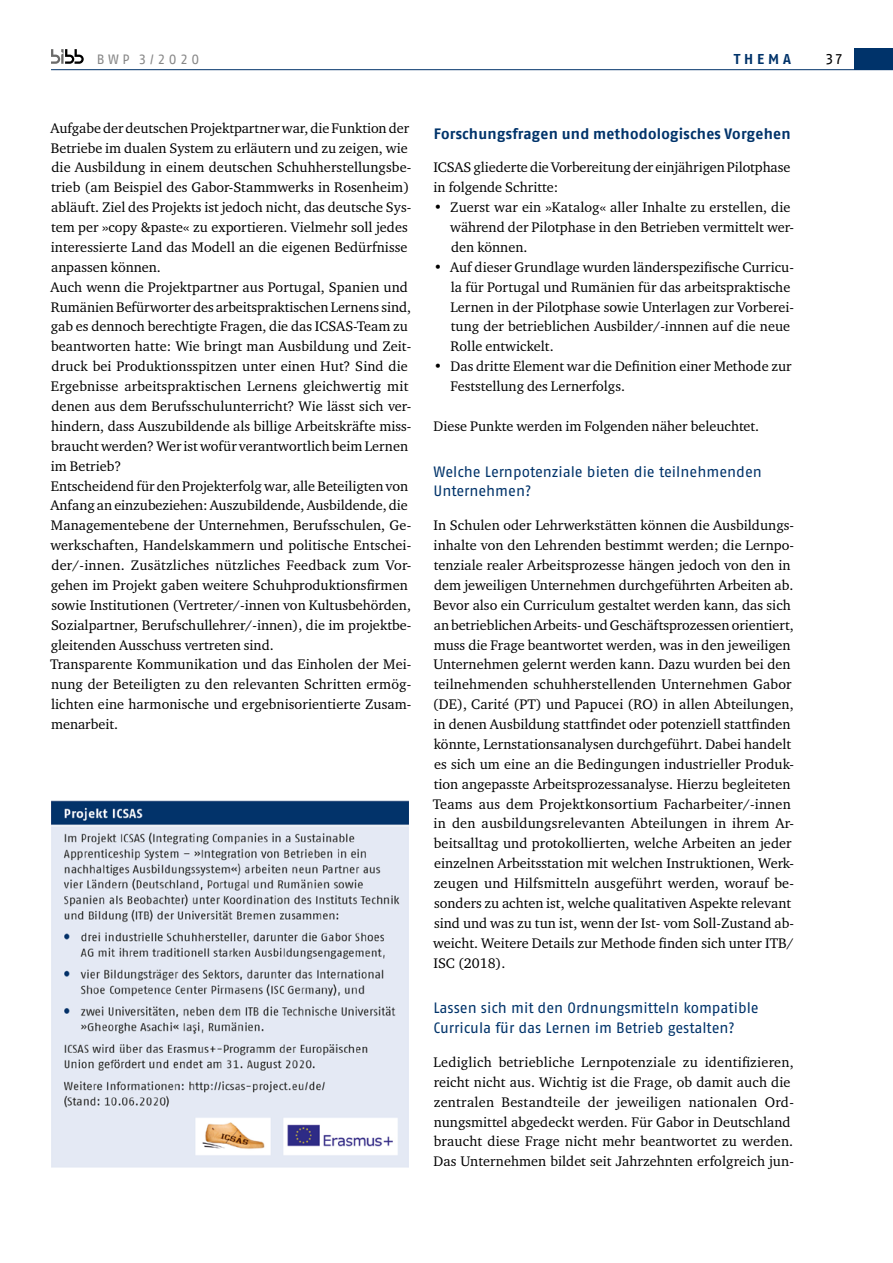
<style>
.page{position:relative;width:893px;height:1263px;background:#fff}
.page>*{position:absolute;margin:0;border:0;box-sizing:border-box;transform-origin:0 0}
.t1{font:15px/19.8px "Fago No Regular Tf";letter-spacing:-.005em;color:#00336a}
.t2{font:700 15px "Fago Pro";letter-spacing:.02em;color:#00336a}
.t3{font:15px "Fago Pro";color:#000}
.t4{font:14.25px/20px "Charter ITC Pro";color:#000}
.t5{font:700 14.25px "Fago Pro";letter-spacing:.27em;color:#00336a}
.t6{font:13.5px "Fago Pro";letter-spacing:.26em;color:#878787}
</style>
<div class="page">
<hr style="left:51px;top:69px;width:842px;height:1px;background:#00336a">
<div style="left:855px;top:48px;width:38px;height:22px;background:#00336a"></div>
<svg style="left:51px;top:49px;width:33px;height:15px"></svg>
<img style="left:51px;top:800px;width:357px;height:368px">
<p class="t6" style="left:97px;top:51px;width:104px">BWP 3/2020</p>
<p class="t5" style="left:734px;top:50px;width:59px">THEMA</p>
<p class="t3" style="left:826px;top:50px;width:17px">37</p>
<p class="t4" style="left:50px;top:118px;width:363px">Aufgabe der deutschen Projektpartner war, die Funktion der Betriebe im dualen System zu erläutern und zu zeigen, wie die Ausbildung in einem deutschen Schuhherstellungsbe&shy;trieb (am Beispiel des Gabor-Stammwerks in Rosenheim) abläuft. Ziel des Projekts ist jedoch nicht, das deutsche Sys&shy;tem per »copy &amp;paste« zu exportieren. Vielmehr soll jedes interessierte Land das Modell an die eigenen Bedürfnisse anpassen können.<br>Auch wenn die Projektpartner aus Portugal, Spanien und Rumänien Befürworter des arbeitspraktischen Lernens sind, gab es dennoch berechtigte Fragen, die das ICSAS-Team zu beantworten hatte: Wie bringt man Ausbildung und Zeit&shy;druck bei Produktionsspitzen unter einen Hut? Sind die Ergebnisse arbeitspraktischen Lernens gleichwertig mit denen aus dem Berufsschulunterricht? Wie lässt sich ver&shy;hindern, dass Auszubildende als billige Arbeitskräfte miss&shy;braucht werden? Wer ist wofür verantwortlich beim Lernen im Betrieb?<br>Entscheidend für den Projekterfolg war, alle Beteiligten von Anfang an einzubeziehen: Auszubildende, Ausbildende, die Managementebene der Unternehmen, Berufsschulen, Ge&shy;werkschaften, Handelskammern und politische Entschei&shy;der/-innen. Zusätzliches nützliches Feedback zum Vor&shy;gehen im Projekt gaben weitere Schuhproduktionsfirmen sowie Institutionen (Vertreter/-innen von Kultusbehörden, Sozialpartner, Berufschullehrer/-innen), die im projektbe&shy;gleitenden Ausschuss vertreten sind.<br>Transparente Kommunikation und das Einholen der Mei&shy;nung der Beteiligten zu den relevanten Schritten ermög&shy;lichten eine harmonische und ergebnisorientierte Zusam&shy;menarbeit.</p>
<p class="t2" style="left:434px;top:124px;width:358px">Forschungsfragen und methodologisches Vorgehen</p>
<p class="t4" style="left:433px;top:157px;width:358px">ICSAS gliederte die Vorbereitung der einjährigen Pilotphase in folgende Schritte:</p>
<p class="t4" style="left:450px;top:197px;width:345px;text-indent:-16px">• Zuerst war ein »Katalog« aller Inhalte zu erstellen, die während der Pilotphase in den Betrieben vermittelt wer&shy;den können.</p>
<p class="t4" style="left:451px;top:257px;width:345px;text-indent:-17px">• Auf dieser Grundlage wurden länderspezifische Curricu&shy;la für Portugal und Rumänien für das arbeitspraktische Lernen in der Pilotphase sowie Unterlagen zur Vorberei&shy;tung der betrieblichen Ausbilder/-innnen auf die neue Rolle entwickelt.</p>
<p class="t4" style="left:451px;top:356px;width:343px;text-indent:-17px">• Das dritte Element war die Definition einer Methode zur<br>Feststellung des Lernerfolgs.</p>
<p class="t4" style="left:434px;top:416px;width:327px">Diese Punkte werden im Folgenden näher beleuchtet.</p>
<p class="t1" style="left:433px;top:461px;width:330px">Welche Lernpotenziale bieten die teilnehmenden<br>Unternehmen?</p>
<p class="t4" style="left:433px;top:515px;width:363px">In Schulen oder Lehrwerkstätten können die Ausbildungs&shy;inhalte von den Lehrenden bestimmt werden; die Lernpo&shy;tenziale realer Arbeitsprozesse hängen jedoch von den in dem jeweiligen Unternehmen durchgeführten Arbeiten ab.<br>Bevor also ein Curriculum gestaltet werden kann, das sich an betrieblichen Arbeits- und Geschäftsprozessen orientiert, muss die Frage beantwortet werden, was in den jeweiligen Unternehmen gelernt werden kann. Dazu wurden bei den teilnehmenden schuhherstellenden Unternehmen Gabor (DE), Carité (PT) und Papucei (RO) in allen Abteilungen, in denen Ausbildung stattfindet oder potenziell stattfinden könnte, Lernstationsanalysen durchgeführt. Dabei handelt es sich um eine an die Bedingungen industrieller Produk&shy;tion angepasste Arbeitsprozessanalyse. Hierzu begleiteten Teams aus dem Projektkonsortium Facharbeiter/-innen in den ausbildungsrelevanten Abteilungen in ihrem Ar&shy;beitsalltag und protokollierten, welche Arbeiten an jeder einzelnen Arbeitsstation mit welchen Instruktionen, Werk&shy;zeugen und Hilfsmitteln ausgeführt werden, worauf be&shy;sonders zu achten ist, welche qualitativen Aspekte relevant sind und was zu tun ist, wenn der Ist- vom Soll-Zustand ab&shy;weicht. Weitere Details zur Methode finden sich unter ITB/ ISC (2018).</p>
<p class="t1" style="left:433px;top:998px;width:327px">Lassen sich mit den Ordnungsmitteln kompatible<br>Curricula für das Lernen im Betrieb gestalten?</p>
<p class="t4" style="left:434px;top:1052px;width:362px">Lediglich betriebliche Lernpotenziale zu identifizieren, reicht nicht aus. Wichtig ist die Frage, ob damit auch die zentralen Bestandteile der jeweiligen nationalen Ord&shy;nungsmittel abgedeckt werden. Für Gabor in Deutschland braucht diese Frage nicht mehr beantwortet zu werden.<br>Das Unternehmen bildet seit Jahrzehnten erfolgreich jun-</p>
</div>
